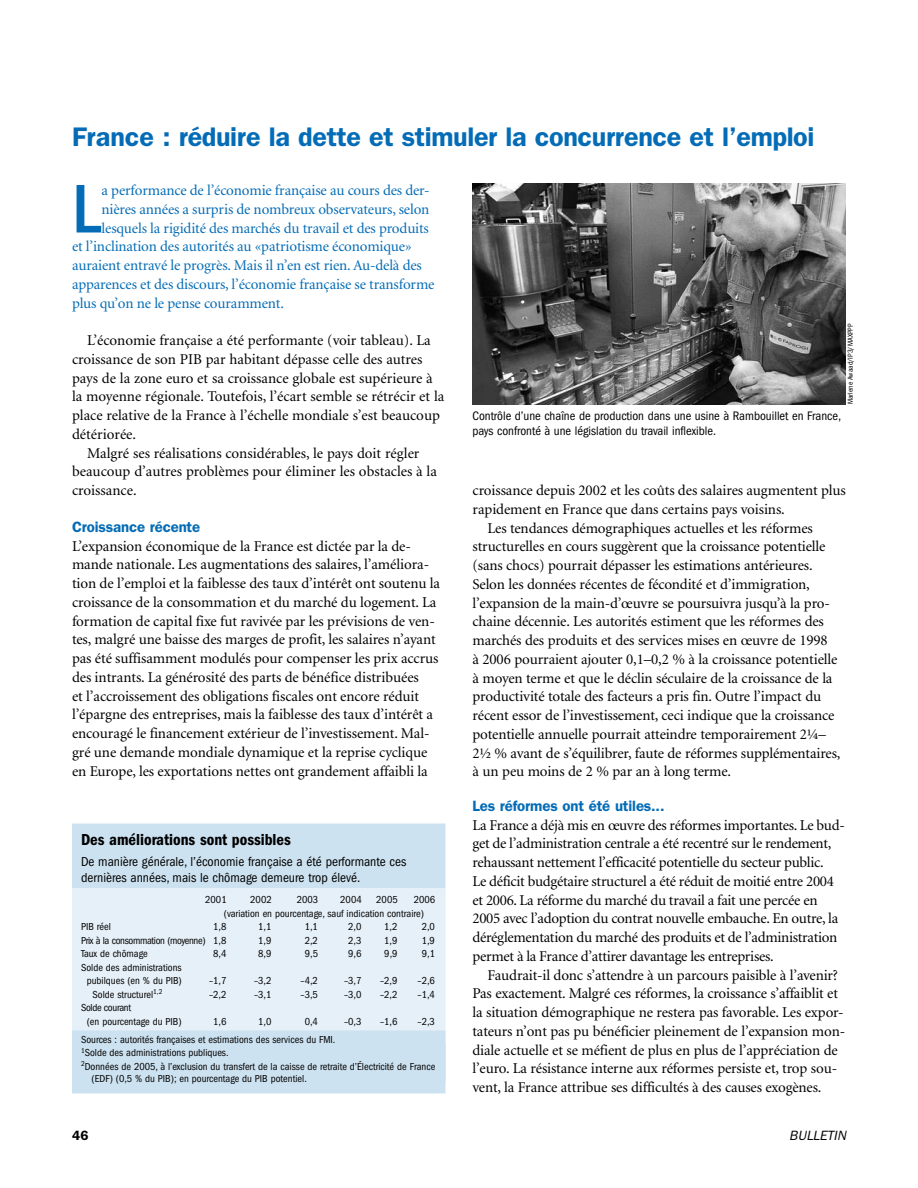
<style>
.page{position:relative;width:918px;height:1188px;background:#fff}
.page>*{position:absolute;margin:0;border:0;box-sizing:border-box;transform-origin:0 0}
.t1{font:500 condensed 71.25px "Franklin Gothic";color:#046cb6}
.t2{font:600 27px "Franklin Gothic";letter-spacing:-.015em;color:#046cb6}
.t3{font:600 condensed 16.5px "Franklin Gothic";color:#000}
.t4{font:15px/18.8px "Minion";letter-spacing:-.01em;color:#000}
.t5{font:15px "Minion";letter-spacing:-.01em;color:#046cb6}
.t6{font:600 15px "Franklin Gothic";letter-spacing:-.01em;color:#046cb6}
.t7{font:condensed 13.5px/16.5px "Franklin Gothic";color:#000}
.t8{font:italic 13.5px "Franklin Gothic";color:#000}
.t9{font:600 13.5px "Franklin Gothic";color:#000}
.t10{font:condensed 12.75px/15px "Franklin Gothic";color:#000}
.t11{font:condensed 10.5px/13.5px "Franklin Gothic";color:#000}
.t12{font:condensed 10.5px "Franklin Gothic";letter-spacing:-.03em;color:#000}
.t13{font:condensed 7.5px "Franklin Gothic";color:#000}
</style>
<div class="page">
<div style="left:72px;top:824px;width:374px;height:66px;background:#cde2f0"></div>
<div style="left:72px;top:888px;width:374px;height:150px;background:#e6f0f8"></div>
<div style="left:72px;top:1030px;width:374px;height:52px;background:#cde2f0"></div>
<div style="left:72px;top:1042px;width:374px;height:52px;background:#cde2f0"></div>
<img style="left:472px;top:184px;width:374px;height:220px">
<h2 class="t2" style="left:72px;top:121px;width:744px">France : réduire la dette et stimuler la concurrence et l’emploi</h2>
<h1 class="t1" style="left:72px;top:169px;width:31px">L</h1>
<p class="t5" style="left:102px;top:183px;width:330px">a performance de l’économie française au cours des der-</p>
<p class="t5" style="left:102px;top:202px;width:329px">nières années a surpris de nombreux observateurs, selon</p>
<p class="t5" style="left:102px;top:220px;width:329px">lesquels la rigidité des marchés du travail et des produits</p>
<p class="t5" style="left:72px;top:239px;width:341px">et l’inclination des autorités au «patriotisme économique»</p>
<p class="t5" style="left:72px;top:258px;width:351px">auraient entravé le progrès. Mais il n’en est rien. Au-delà des</p>
<p class="t5" style="left:72px;top:277px;width:364px">apparences et des discours, l’économie française se transforme</p>
<p class="t5" style="left:72px;top:295px;width:214px">plus qu’on ne le pense couramment.</p>
<p class="t4" style="left:87px;top:331px;width:345px">L’économie française a été performante (voir tableau). La</p>
<p class="t4" style="left:72px;top:350px;width:352px">croissance de son PIB par habitant dépasse celle des autres</p>
<p class="t4" style="left:72px;top:369px;width:362px">pays de la zone euro et sa croissance globale est supérieure à</p>
<p class="t4" style="left:72px;top:388px;width:374px">la moyenne régionale. Toutefois, l’écart semble se rétrécir et la</p>
<p class="t4" style="left:72px;top:406px;width:370px">place relative de la France à l’échelle mondiale s’est beaucoup</p>
<p class="t4" style="left:72px;top:425px;width:66px">détériorée.</p>
<p class="t4" style="left:87px;top:444px;width:334px">Malgré ses réalisations considérables, le pays doit régler</p>
<p class="t4" style="left:72px;top:463px;width:366px">beaucoup d’autres problèmes pour éliminer les obstacles à la</p>
<p class="t4" style="left:72px;top:481px;width:66px">croissance.</p>
<p class="t6" style="left:72px;top:518px;width:130px">Croissance récente</p>
<p class="t4" style="left:72px;top:537px;width:370px">L’expansion économique de la France est dictée par la de&shy;mande nationale. Les augmentations des salaires, l’améliora&shy;tion de l’emploi et la faiblesse des taux d’intérêt ont soutenu la croissance de la consommation et du marché du logement. La formation de capital fixe fut ravivée par les prévisions de ven&shy;tes, malgré une baisse des marges de profit, les salaires n’ayant pas été suffisamment modulés pour compenser les prix accrus des intrants. La générosité des parts de bénéfice distribuées<br>et l’accroissement des obligations fiscales ont encore réduit l’épargne des entreprises, mais la faiblesse des taux d’intérêt a encouragé le financement extérieur de l’investissement. Mal&shy;gré une demande mondiale dynamique et la reprise cyclique en Europe, les exportations nettes ont grandement affaibli la</p>
<p class="t13" style="left:846px;top:404px;width:82px;rotate:-90deg">Marlene Awaad/IP3/MAXPPP</p>
<p class="t10" style="left:472px;top:408px;width:370px">Contrôle d’une chaîne de production dans une usine à Rambouillet en France, pays confronté à une législation du travail inflexible.</p>
<p class="t4" style="left:472px;top:481px;width:375px">croissance depuis 2002 et les coûts des salaires augmentent plus</p>
<p class="t4" style="left:472px;top:500px;width:314px">rapidement en France que dans certains pays voisins.</p>
<p class="t4" style="left:488px;top:519px;width:327px">Les tendances démographiques actuelles et les réformes</p>
<p class="t4" style="left:472px;top:538px;width:355px">structurelles en cours suggèrent que la croissance potentielle</p>
<p class="t4" style="left:472px;top:556px;width:342px">(sans chocs) pourrait dépasser les estimations antérieures.</p>
<p class="t4" style="left:472px;top:575px;width:339px">Selon les données récentes de fécondité et d’immigration,</p>
<p class="t4" style="left:472px;top:594px;width:359px">l’expansion de la main-d’œuvre se poursuivra jusqu’à la pro-</p>
<p class="t4" style="left:472px;top:613px;width:353px">chaine décennie. Les autorités estiment que les réformes des</p>
<p class="t4" style="left:472px;top:631px;width:357px">marchés des produits et des services mises en œuvre de 1998</p>
<p class="t4" style="left:472px;top:650px;width:366px">à 2006 pourraient ajouter 0,1–0,2 % à la croissance potentielle</p>
<p class="t4" style="left:472px;top:669px;width:362px">à moyen terme et que le déclin séculaire de la croissance de la</p>
<p class="t4" style="left:472px;top:688px;width:350px">productivité totale des facteurs a pris fin. Outre l’impact du</p>
<p class="t4" style="left:472px;top:706px;width:364px">récent essor de l’investissement, ceci indique que la croissance</p>
<p class="t4" style="left:472px;top:725px;width:355px">potentielle annuelle pourrait atteindre temporairement 2¼–</p>
<p class="t4" style="left:472px;top:744px;width:369px">2½ % avant de s’équilibrer, faute de réformes supplémentaires,</p>
<p class="t4" style="left:472px;top:763px;width:260px">à un peu moins de 2 % par an à long terme.</p>
<p class="t6" style="left:472px;top:797px;width:193px">Les réformes ont été utiles...</p>
<p class="t4" style="left:472px;top:816px;width:374px">La France a déjà mis en œuvre des réformes importantes. Le bud&shy;get de l’administration centrale a été recentré sur le rendement, rehaussant nettement l’efficacité potentielle du secteur public.<br>Le déficit budgétaire structurel a été réduit de moitié entre 2004 et 2006. La réforme du marché du travail a fait une percée en 2005 avec l’adoption du contrat nouvelle embauche. En outre, la déréglementation du marché des produits et de l’administration permet à la France d’attirer davantage les entreprises.</p>
<p class="t4" style="left:472px;top:966px;width:374px;text-indent:15px">Faudrait-il donc s’attendre à un parcours paisible à l’avenir?<br>Pas exactement. Malgré ces réformes, la croissance s’affaiblit et la situation démographique ne restera pas favorable. Les expor&shy;tateurs n’ont pas pu bénéficier pleinement de l’expansion mon&shy;diale actuelle et se méfient de plus en plus de l’appréciation de l’euro. La résistance interne aux réformes persiste et, trop sou&shy;vent, la France attribue ses difficultés à des causes exogènes.</p>
<p class="t3" style="left:81px;top:830px;width:211px">Des améliorations sont possibles</p>
<p class="t7" style="left:81px;top:853px;width:327px">De manière générale, l’économie française a été performante ces dernières années, mais le chômage demeure trop élevé.</p>
<p class="t11" style="left:205px;top:893px;width:23px">2001</p>
<p class="t11" style="left:250px;top:893px;width:23px">2002</p>
<p class="t11" style="left:297px;top:893px;width:23px">2003</p>
<p class="t11" style="left:340px;top:893px;width:23px">2004</p>
<p class="t11" style="left:376px;top:893px;width:23px">2005</p>
<p class="t11" style="left:224px;top:893px;width:213px;text-indent:190px">2006 (variation en pourcentage, sauf indication contraire)</p>
<p class="t11" style="left:81px;top:920px;width:31px">PIB réel</p>
<p class="t11" style="left:213px;top:920px;width:15px">1,8</p>
<p class="t11" style="left:258px;top:920px;width:15px">1,1</p>
<p class="t11" style="left:305px;top:920px;width:15px">1,1</p>
<p class="t11" style="left:348px;top:920px;width:15px">2,0</p>
<p class="t11" style="left:384px;top:920px;width:15px">1,2</p>
<p class="t11" style="left:422px;top:920px;width:15px">2,0</p>
<p class="t12" style="left:81px;top:934px;width:147px">Prix à la consommation (moyenne) 1,8</p>
<p class="t11" style="left:258px;top:933px;width:15px">1,9</p>
<p class="t11" style="left:305px;top:933px;width:15px">2,2</p>
<p class="t11" style="left:348px;top:933px;width:15px">2,3</p>
<p class="t11" style="left:384px;top:933px;width:15px">1,9</p>
<p class="t11" style="left:422px;top:933px;width:15px">1,9</p>
<p class="t11" style="left:81px;top:947px;width:68px">Taux de chômage</p>
<p class="t11" style="left:213px;top:947px;width:15px">8,4</p>
<p class="t11" style="left:258px;top:947px;width:15px">8,9</p>
<p class="t11" style="left:305px;top:947px;width:15px">9,5</p>
<p class="t11" style="left:348px;top:947px;width:15px">9,6</p>
<p class="t11" style="left:384px;top:947px;width:15px">9,9</p>
<p class="t11" style="left:422px;top:947px;width:15px">9,1</p>
<p class="t11" style="left:81px;top:960px;width:102px;text-align:center">Solde des administrations pubilques (en % du PIB)</p>
<p class="t11" style="left:209px;top:974px;width:19px">–1,7</p>
<p class="t11" style="left:254px;top:974px;width:19px">–3,2</p>
<p class="t11" style="left:301px;top:974px;width:19px">–4,2</p>
<p class="t11" style="left:344px;top:974px;width:19px">–3,7</p>
<p class="t11" style="left:380px;top:974px;width:19px">–2,9</p>
<p class="t11" style="left:418px;top:974px;width:19px">–2,6</p>
<p class="t11" style="left:93px;top:987px;width:71px">Solde structurel<sup>1,2</sup></p>
<p class="t11" style="left:209px;top:987px;width:19px">–2,2</p>
<p class="t11" style="left:254px;top:987px;width:19px">–3,1</p>
<p class="t11" style="left:301px;top:987px;width:19px">–3,5</p>
<p class="t11" style="left:344px;top:987px;width:19px">–3,0</p>
<p class="t11" style="left:380px;top:987px;width:19px">–2,2</p>
<p class="t11" style="left:418px;top:987px;width:19px">–1,4</p>
<p class="t11" style="left:87px;top:1001px;width:96px;text-indent:-6px">Solde courant<br>(en pourcentage du PIB)</p>
<p class="t11" style="left:213px;top:1014px;width:15px">1,6</p>
<p class="t11" style="left:258px;top:1014px;width:15px">1,0</p>
<p class="t11" style="left:305px;top:1014px;width:15px">0,4</p>
<p class="t11" style="left:344px;top:1014px;width:19px">–0,3</p>
<p class="t11" style="left:380px;top:1014px;width:19px">–1,6</p>
<p class="t11" style="left:418px;top:1014px;width:19px">–2,3</p>
<p class="t11" style="left:81px;top:1032px;width:356px">Sources : autorités françaises et estimations des services du FMI.<br><sup>1</sup>Solde des administrations publiques.<br><sup>2</sup>Données de 2005, à l’exclusion du transfert de la caisse de retraite d’Électricité de France</p>
<p class="t11" style="left:92px;top:1071px;width:217px">(EDF) (0,5 % du PIB); en pourcentage du PIB potentiel.</p>
<p class="t9" style="left:72px;top:1127px;width:18px">46</p>
<p class="t8" style="left:789px;top:1127px;width:58px">BULLETIN</p>
</div>
